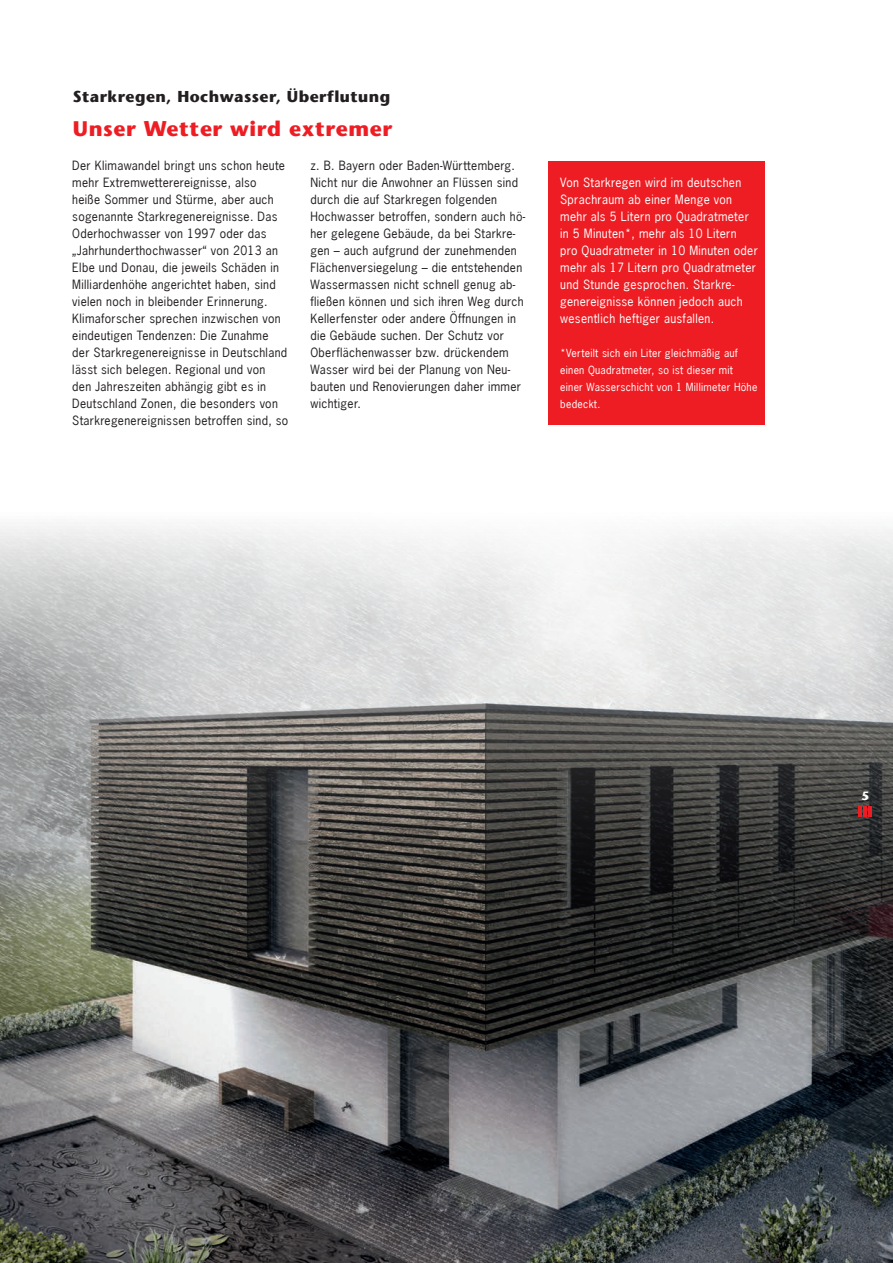
<style>
.page{position:relative;width:893px;height:1263px;background:#fff}
.page>*{position:absolute;margin:0;border:0;box-sizing:border-box;transform-origin:0 0}
.Überschrift_rot_14pt{font:700 21px "Stone Sans";letter-spacing:.03em;color:#ee1d23}
.Rubrik{font:700 15.75px "Stone Sans";letter-spacing:.03em;color:#231f20}
.Fließtext{font:12px/17px "News Gothic";letter-spacing:.025em;color:#231f20}
.Fließtext-2{font:12px/17px "News Gothic";letter-spacing:.025em;color:#fff}
.Pagina{font:700 12px "Stone Sans";color:#fff}
.Fließtext-3{font:10.5px/17px "News Gothic";letter-spacing:.025em;color:#fff}
</style>
<div class="page">
<img style="left:0;top:526px;width:893px;height:737px">
<hr style="left:858px;top:806px;width:4px;height:10px;background:#ee1d23">
<hr style="left:863px;top:806px;width:4px;height:10px;background:#ee1d23">
<hr style="left:868px;top:806px;width:4px;height:10px;background:#ee1d23">
<div style="left:549px;top:162px;width:216px;height:263px;background:#ee1d23"></div>
<p class="Rubrik" style="left:73px;top:87px;width:319px">Starkregen, Hochwasser, Überflutung</p>
<p class="Überschrift_rot_14pt" style="left:73px;top:116px;width:321px">Unser Wetter wird extremer</p>
<p class="Fließtext" style="left:72px;top:157px;width:218px">Der Klimawandel bringt uns schon heute mehr Extremwetterereignisse, also<br>heiße Sommer und Stürme, aber auch sogenannte Starkregenereignisse. Das Oderhochwasser von 1997 oder das „Jahrhunderthochwasser“ von 2013 an Elbe und Donau, die jeweils Schäden in Milliardenhöhe angerichtet haben, sind vielen noch in bleibender Erinnerung.<br>Klimaforscher sprechen inzwischen von eindeutigen Tendenzen: Die Zunahme der Starkregenereignisse in Deutschland lässt sich belegen. Regional und von<br>den Jahreszeiten abhängig gibt es in Deutschland Zonen, die besonders von Starkregenereignissen betroffen sind, so</p>
<p class="Fließtext" style="left:310px;top:157px;width:216px">z. B. Bayern oder Baden-Württemberg.<br>Nicht nur die Anwohner an Flüssen sind durch die auf Starkregen folgenden Hochwasser betroffen, sondern auch hö&shy;her gelegene Gebäude, da bei Starkre&shy;gen – auch aufgrund der zunehmenden Flächenversiegelung – die entstehenden Wassermassen nicht schnell genug ab&shy;fließen können und sich ihren Weg durch Kellerfenster oder andere Öffnungen in die Gebäude suchen. Der Schutz vor Oberflächenwasser bzw. drückendem Wasser wird bei der Planung von Neu&shy;bauten und Renovierungen daher immer wichtiger.</p>
<p class="Fließtext-2" style="left:560px;top:174px;width:199px">Von Starkregen wird im deutschen Sprachraum ab einer Menge von mehr als 5 Litern pro Quadratmeter in 5 Minuten*, mehr als 10 Litern<br>pro Quadratmeter in 10 Minuten oder mehr als 17 Litern pro Quadratmeter und Stunde gesprochen. Starkre&shy;genereignisse können jedoch auch wesentlich heftiger ausfallen.</p>
<p class="Fließtext-3" style="left:560px;top:345px;width:199px">*Verteilt sich ein Liter gleichmäßig auf einen Quadratmeter, so ist dieser mit einer Wasserschicht von 1 Millimeter Höhe bedeckt.</p>
<p class="Pagina" style="left:861px;top:788px;width:9px">5</p>
</div>
